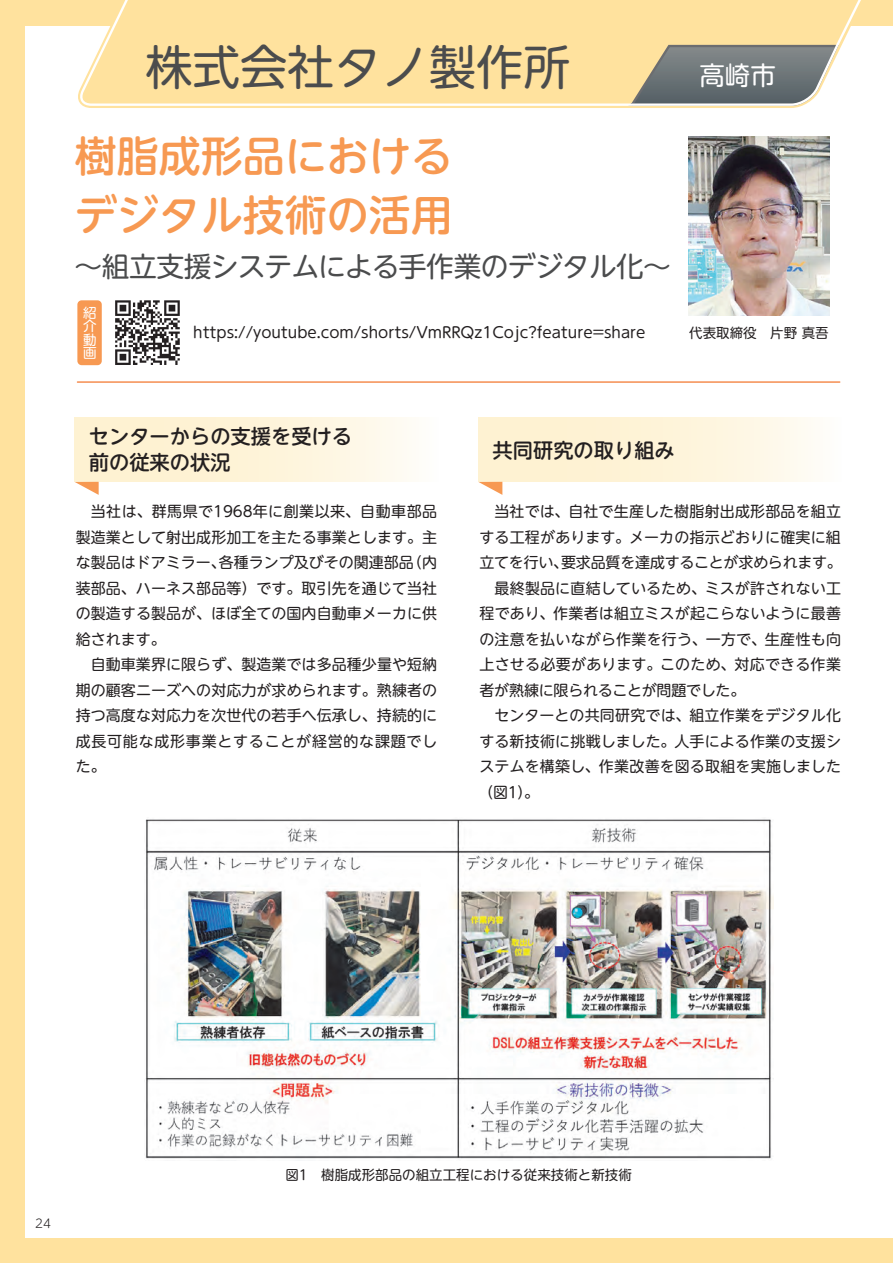
<style>
.page{position:relative;width:893px;height:1263px;background:#ffe29e}
.page>*{position:absolute;margin:0;border:0;box-sizing:border-box;transform-origin:0 0}
.t1{font:47.25px "UD Shin M Go Pr 6 N";color:#4b4c4d}
.t2{font:500 42px/58.5px "UD Shin M Go Pr 6 N";color:#f79952}
.t3{font:27.75px "UD Shin M Go Pr 6 N";letter-spacing:-.025em;color:#4b4c4d}
.t4{font:25.5px "UD Shin M Go Pr 6 N";color:#fff}
.t5{font:500 20.25px/25.5px "UD Shin M Go Pr 6 N";color:#231f20}
.t6{font:15px/25.5px "UD Shin M Go Pr 6 N";letter-spacing:.005em;color:#231f20}
.t7{font:13.5px "UD Shin M Go Pr 6 N";color:#231f20}
.t8{font:13.5px/13.5px "UD Shin M Go Pr 6 N";color:#fff;text-align:justify}
.t9{font:300 12px "UD Shin M Go Pr 6 N";color:#231f20}
</style>
<div class="page">
<div style="left:26px;top:26px;width:867px;height:1212px;background:#fff"></div>
<svg style="left:78px;top:0;width:783px;height:107px"></svg>
<img style="left:145px;top:819px;width:629px;height:340px">
<img style="left:689px;top:137px;width:140px;height:178px">
<div style="left:75px;top:417px;width:363px;height:65px;background:linear-gradient(to right,#feefc9,#fefbf2)"></div>
<svg style="left:75px;top:482px;width:24px;height:13px"></svg>
<div style="left:77px;top:300px;width:25px;height:65px;background:#f79952;border-radius:4px"></div>
<div style="left:478px;top:417px;width:364px;height:65px;background:linear-gradient(to right,#feefc9,#fefbf2)"></div>
<svg style="left:479px;top:482px;width:23px;height:13px"></svg>
<svg style="left:115px;top:300px;width:65px;height:65px"></svg>
<hr style="left:77px;top:381px;width:763px;height:2px;background:#f37932">
<h1 class="t1" style="left:145px;top:28px;width:427px">株式会社タノ製作所</h1>
<h2 class="t2" style="left:75px;top:124px;width:379px">樹脂成形品におけるデジタル技術の活用</h2>
<h3 class="t3" style="left:74px;top:243px;width:598px">～組立支援システムによる手作業のデジタル化～</h3>
<p class="t8" style="left:83px;top:305px;width:15px">紹介動画</p>
<p class="t6" style="left:193px;top:319px;width:454px">https://youtube.com/shorts/VmRRQz1Cojc?feature=share</p>
<h3 class="t4" style="left:699px;top:55px;width:78px">高崎市</h3>
<p class="t7" style="left:689px;top:322px;width:141px">代表取締役　片野 真吾</p>
<h3 class="t5" style="left:89px;top:422px;width:265px">センターからの支援を受ける前の従来の状況</h3>
<h3 class="t5" style="left:493px;top:436px;width:184px">共同研究の取り組み</h3>
<p class="t6" style="left:76px;top:498px;width:363px">　当社は、群馬県で1968年に創業以来、自動車部品製造業として射出成形加工を主たる事業とします。主な製品はドアミラー、各種ランプ及びその関連部品（内装部品、ハーネス部品等）です。取引先を通じて当社の製造する製品が、ほぼ全ての国内自動車メーカに供給されます。<br>　自動車業界に限らず、製造業では多品種少量や短納期の顧客ニーズへの対応力が求められます。熟練者の持つ高度な対応力を次世代の若手へ伝承し、持続的に成長可能な成形事業とすることが経営的な課題でした。</p>
<p class="t6" style="left:478px;top:498px;width:365px">　当社では、自社で生産した樹脂射出成形部品を組立する工程があります。メーカの指示どおりに確実に組立てを行い、要求品質を達成することが求められます。　最終製品に直結しているため、ミスが許されない工程であり、作業者は組立ミスが起こらないように最善の注意を払いながら作業を行う、一方で、生産性も向上させる必要があります。このため、対応できる作業者が熟練に限られることが問題でした。<br>　センターとの共同研究では、組立作業をデジタル化する新技術に挑戦しました。人手による作業の支援システムを構築し、作業改善を図る取組を実施しました（図1）。</p>
<p class="t9" style="left:35px;top:1213px;width:17px">24</p>
<p class="t7" style="left:285px;top:1163px;width:348px">図1　樹脂成形部品の組立工程における従来技術と新技術</p>
</div>
